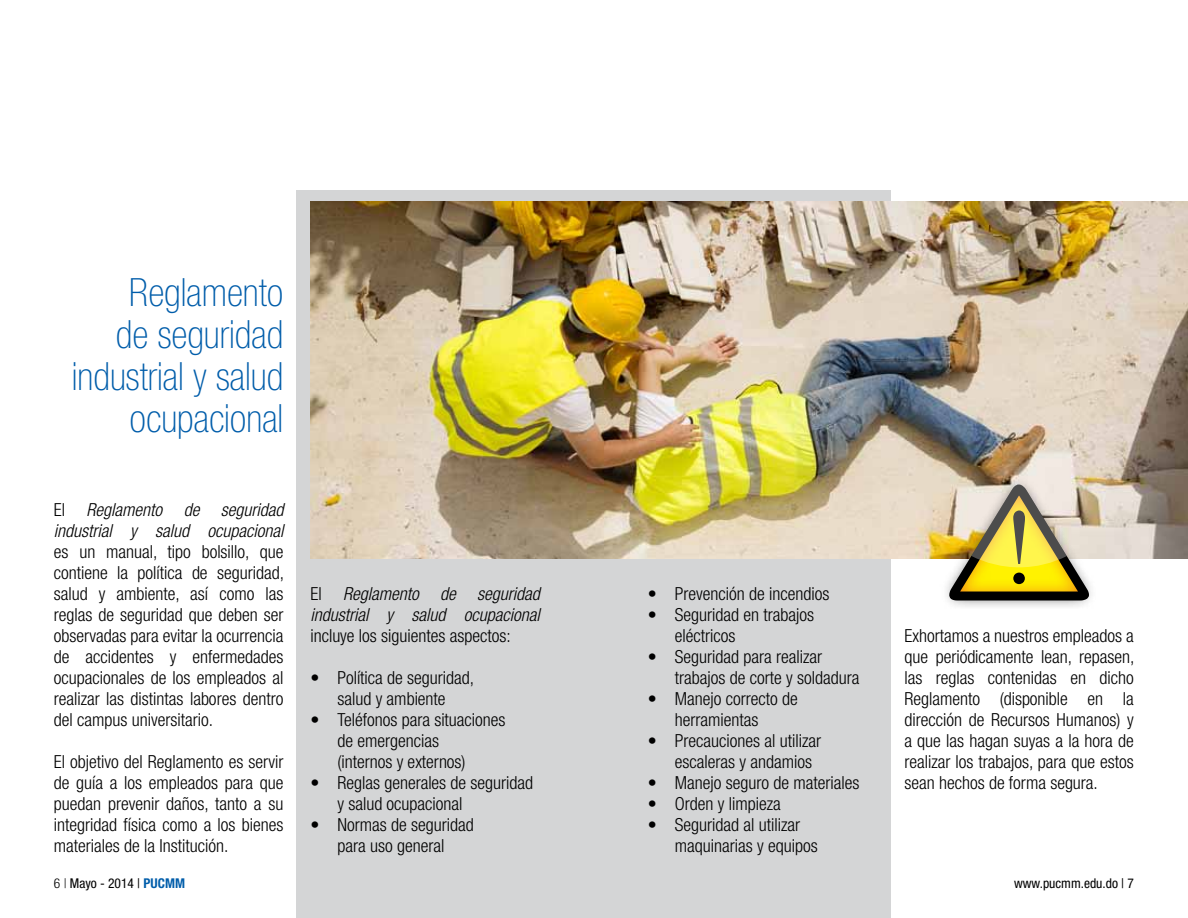
<style>
.page{position:relative;width:1188px;height:918px;background:#fff}
.page>*{position:absolute;margin:0;border:0;box-sizing:border-box;transform-origin:0 0}
.t1{font:106.5px "Times New Roman";color:#000}
.t2{font:100 condensed 39px/42px "Helvetica Neue LT Std";color:#005daa;text-align:right}
.t3{font:300 condensed 18px/21px "Helvetica Neue LT Std";color:#000}
.t4{font:italic 300 condensed 18px/21px "Helvetica Neue LT Std";color:#000}
.t5{font:condensed 13.5px "Helvetica Neue LT Std";color:#000}
.s1{font-style:normal}
.s2{font-weight:300}
.s3{font-weight:700;color:#005daa}
</style>
<div class="page">
<div style="left:297px;top:191px;width:594px;height:727px;background:#d4d5d6"></div>
<img style="left:310px;top:201px;width:878px;height:357px">
<div style="left:938px;top:474px;width:158px;height:135px;background:#000;opacity:.75"></div>
<img style="left:942px;top:480px;width:152px;height:125px">
<h2 class="t2" style="left:72px;top:271px;width:213px">Reglamento<br>de seguridad industrial y salud ocupacional</h2>
<p class="t4" style="left:54px;top:500px;width:231px"><span class="s1">El</span> Reglamento de seguridad industrial y salud ocupacional</p>
<p class="t3" style="left:54px;top:541px;width:232px;text-align:justify">es un manual, tipo bolsillo, que contiene la política de seguridad, salud y ambiente, así como las reglas de seguridad que deben ser observadas para evitar la ocurrencia de accidentes y enfermedades ocupacionales de los empleados al realizar las distintas labores dentro del campus universitario.</p>
<p class="t3" style="left:54px;top:751px;width:231px;text-align:justify">El objetivo del Reglamento es servir de guía a los empleados para que puedan prevenir daños, tanto a su integridad física como a los bienes materiales de la Institución.</p>
<p class="t4" style="left:310px;top:584px;width:231px"><span class="s1">El</span> Reglamento de seguridad industrial y salud ocupacional</p>
<p class="t3" style="left:310px;top:625px;width:202px">incluye los siguientes aspectos:</p>
<p class="t3" style="left:310px;top:667px;width:165px;text-align:center">• Política de seguridad, salud y ambiente</p>
<p class="t3" style="left:337px;top:709px;width:170px;text-indent:-27px">• Teléfonos para situaciones de emergencias<br>(internos y externos)</p>
<p class="t3" style="left:337px;top:772px;width:197px;text-indent:-27px">• Reglas generales de seguridad y salud ocupacional</p>
<p class="t3" style="left:310px;top:814px;width:165px;text-align:center">• Normas de seguridad para uso general</p>
<p class="t3" style="left:648px;top:583px;width:183px">• Prevención de incendios</p>
<p class="t3" style="left:675px;top:604px;width:141px;text-indent:-27px">• Seguridad en trabajos eléctricos</p>
<p class="t3" style="left:675px;top:646px;width:186px;text-indent:-27px">• Seguridad para realizar trabajos de corte y soldadura</p>
<p class="t3" style="left:675px;top:688px;width:124px;text-indent:-27px">• Manejo correcto de herramientas</p>
<p class="t3" style="left:675px;top:730px;width:148px;text-indent:-27px">• Precauciones al utilizar escaleras y andamios</p>
<p class="t3" style="left:648px;top:772px;width:213px">• Manejo seguro de materiales</p>
<p class="t3" style="left:648px;top:793px;width:134px">• Orden y limpieza</p>
<p class="t3" style="left:675px;top:814px;width:144px;text-indent:-27px">• Seguridad al utilizar maquinarias y equipos</p>
<h1 class="t1" style="left:1001px;top:475px;width:37px">!</h1>
<p class="t3" style="left:904px;top:625px;width:232px;text-align:justify">Exhortamos a nuestros empleados a que periódicamente lean, repasen, las reglas contenidas en dicho Reglamento (disponible en la dirección de Recursos Humanos) y a que las hagan suyas a la hora de realizar los trabajos, para que estos sean hechos de forma segura.</p>
<p class="t5" style="left:54px;top:876px;width:133px"><span class="s2">6 |</span> Mayo - 2014 | <span class="s3">PUCMM</span></p>
<p class="t5" style="left:1014px;top:876px;width:121px">www.pucmm.edu.do | 7</p>
</div>
